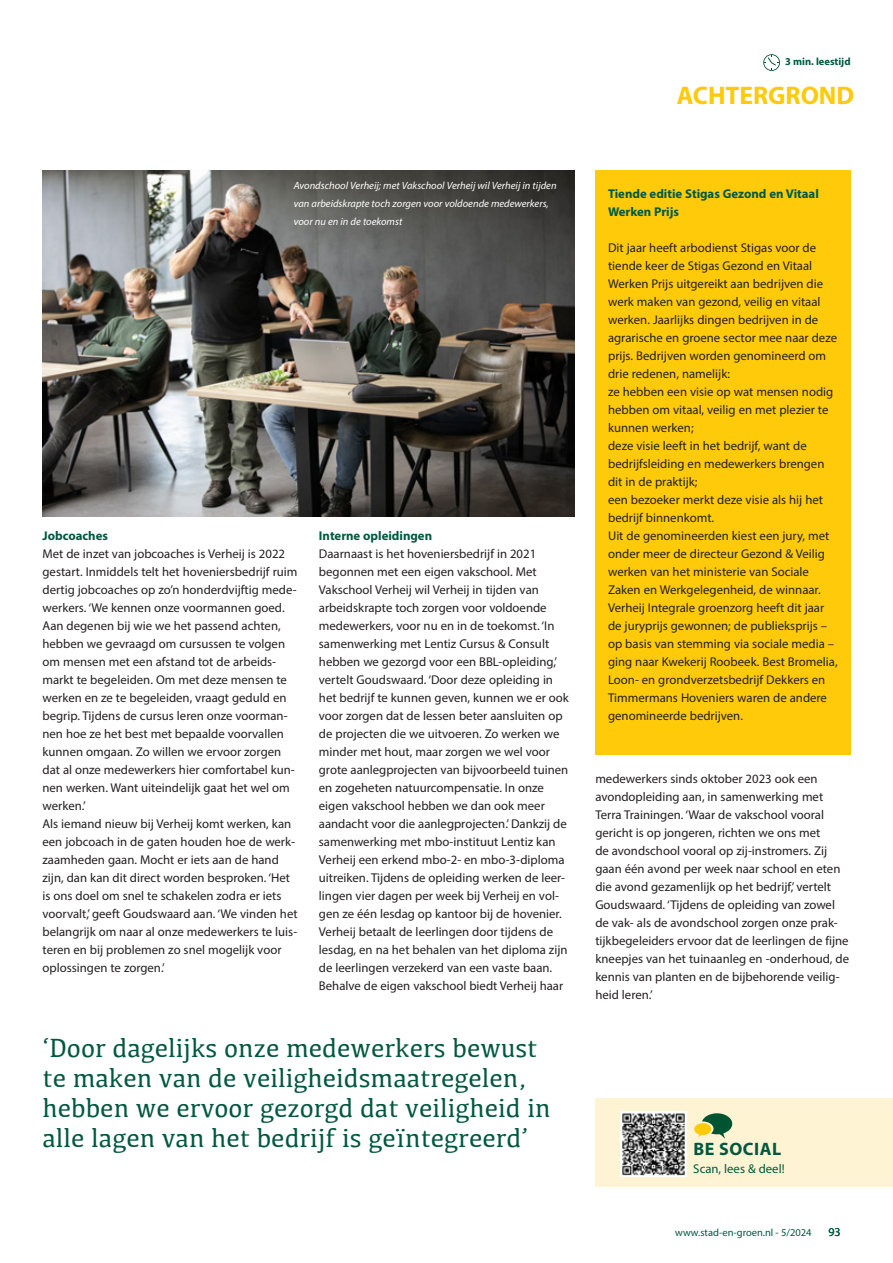
<style>
.page{position:relative;width:893px;height:1263px;background:#fff}
.page>*{position:absolute;margin:0;border:0;box-sizing:border-box;transform-origin:0 0}
.t1{font:27px/30px "Kefa";color:#005840}
.t2{font:700 25.5px "Myriad Pro";color:#feca0a}
.t3{font:700 18px "Myriad Pro";letter-spacing:.03em;color:#005840}
.t4{font:12.75px/18px "Myriad Pro";color:#231f20}
.t5{font:700 12.75px/18px "Myriad Pro";color:#005840}
.t6{font:12.75px "Myriad Pro";color:#005840}
.t7{font:12px "Myriad Pro";color:#005840}
.t8{font:italic 10.5px/18px "Myriad Pro";color:#fff}
.t9{font:10.5px "Myriad Pro";color:#005840}
.t10{font:700 10.5px "Myriad Pro";color:#005840}
</style>
<div class="page">
<div style="left:595px;top:170px;width:255px;height:585px;background:#feca0a"></div>
<svg style="left:763px;top:54px;width:17px;height:17px"></svg>
<img style="left:43px;top:170px;width:531px;height:347px">
<div style="left:595px;top:1098px;width:298px;height:88px;background:#fef3d2"></div>
<img style="left:621px;top:1111px;width:65px;height:66px">
<svg style="left:694px;top:1113px;width:38px;height:26px"></svg>
<p class="t10" style="left:785px;top:55px;width:67px">3 min. leestijd</p>
<h2 class="t2" style="left:677px;top:79px;width:179px">ACHTERGROND</h2>
<p class="t8" style="left:294px;top:176px;width:264px">Avondschool Verheij; met Vakschool Verheij wil Verheij in tijden van arbeidskrapte toch zorgen voor voldoende medewerkers, voor nu en in de toekomst</p>
<p class="t5" style="left:43px;top:526px;width:67px">Jobcoaches</p>
<p class="t4" style="left:43px;top:545px;width:257px">Met de inzet van jobcoaches is Verheij is 2022 gestart. Inmiddels telt het hoveniersbedrijf ruim dertig jobcoaches op zo’n honderdvijftig mede&shy;werkers. ‘We kennen onze voormannen goed.<br>Aan degenen bij wie we het passend achten, hebben we gevraagd om cursussen te volgen om mensen met een afstand tot de arbeids&shy;markt te begeleiden. Om met deze mensen te werken en ze te begeleiden, vraagt geduld en begrip. Tijdens de cursus leren onze voorman&shy;nen hoe ze het best met bepaalde voorvallen kunnen omgaan. Zo willen we ervoor zorgen dat al onze medewerkers hier comfortabel kun&shy;nen werken. Want uiteindelijk gaat het wel om werken.’<br>Als iemand nieuw bij Verheij komt werken, kan een jobcoach in de gaten houden hoe de werk&shy;zaamheden gaan. Mocht er iets aan de hand zijn, dan kan dit direct worden besproken. ‘Het is ons doel om snel te schakelen zodra er iets voorvalt,’ geeft Goudswaard aan. ‘We vinden het belangrijk om naar al onze medewerkers te luis&shy;teren en bij problemen zo snel mogelijk voor oplossingen te zorgen.’</p>
<p class="t5" style="left:319px;top:526px;width:115px">Interne opleidingen</p>
<p class="t4" style="left:319px;top:545px;width:251px">Daarnaast is het hoveniersbedrijf in 2021 begonnen met een eigen vakschool. Met Vakschool Verheij wil Verheij in tijden van arbeidskrapte toch zorgen voor voldoende medewerkers, voor nu en in de toekomst. ‘In samenwerking met Lentiz Cursus &amp; Consult hebben we gezorgd voor een BBL-opleiding,’ vertelt Goudswaard. ‘Door deze opleiding in het bedrijf te kunnen geven, kunnen we er ook voor zorgen dat de lessen beter aansluiten op de projecten die we uitvoeren. Zo werken we minder met hout, maar zorgen we wel voor grote aanlegprojecten van bijvoorbeeld tuinen en zogeheten natuurcompensatie. In onze eigen vakschool hebben we dan ook meer aandacht voor die aanlegprojecten.’ Dankzij de samenwerking met mbo-instituut Lentiz kan Verheij een erkend mbo-2- en mbo-3-diploma uitreiken. Tijdens de opleiding werken de leer&shy;lingen vier dagen per week bij Verheij en vol&shy;gen ze één lesdag op kantoor bij de hovenier.<br>Verheij betaalt de leerlingen door tijdens de lesdag, en na het behalen van het diploma zijn de leerlingen verzekerd van een vaste baan.<br>Behalve de eigen vakschool biedt Verheij haar</p>
<h1 class="t1" style="left:43px;top:1032px;width:510px">‘Door dagelijks onze medewerkers bewust te maken van de veiligheidsmaatregelen, hebben we ervoor gezorgd dat veiligheid in alle lagen van het bedrijf is geïntegreerd’</h1>
<p class="t5" style="left:608px;top:184px;width:212px">Tiende editie Stigas Gezond en Vitaal<br>Werken Prijs</p>
<p class="t4" style="left:608px;top:239px;width:231px">Dit jaar heeft arbodienst Stigas voor de tiende keer de Stigas Gezond en Vitaal Werken Prijs uitgereikt aan bedrijven die werk maken van gezond, veilig en vitaal werken. Jaarlijks dingen bedrijven in de agrarische en groene sector mee naar deze prijs. Bedrijven worden genomineerd om drie redenen, namelijk:<br>ze hebben een visie op wat mensen nodig hebben om vitaal, veilig en met plezier te kunnen werken;<br>deze visie leeft in het bedrijf, want de bedrijfsleiding en medewerkers brengen dit in de praktijk;<br>een bezoeker merkt deze visie als hij het bedrijf binnenkomt.<br>Uit de genomineerden kiest een jury, met onder meer de directeur Gezond &amp; Veilig werken van het ministerie van Sociale Zaken en Werkgelegenheid, de winnaar.<br>Verheij Integrale groenzorg heeft dit jaar de juryprijs gewonnen; de publieksprijs – op basis van stemming via sociale media – ging naar Kwekerij Roobeek. Best Bromelia, Loon- en grondverzetsbedrijf Dekkers en Timmermans Hoveniers waren de andere genomineerde bedrijven.</p>
<p class="t4" style="left:595px;top:770px;width:255px">medewerkers sinds oktober 2023 ook een avondopleiding aan, in samenwerking met Terra Trainingen. ‘Waar de vakschool vooral gericht is op jongeren, richten we ons met<br>de avondschool vooral op zij-instromers. Zij gaan één avond per week naar school en eten die avond gezamenlijk op het bedrijf,’ vertelt Goudswaard. ‘Tijdens de opleiding van zowel de vak- als de avondschool zorgen onze prak&shy;tijkbegeleiders ervoor dat de leerlingen de fijne kneepjes van het tuinaanleg en -onderhoud, de kennis van planten en de bijbehorende veilig&shy;heid leren.’</p>
<h3 class="t3" style="left:693px;top:1137px;width:89px">BE SOCIAL</h3>
<p class="t6" style="left:693px;top:1161px;width:93px">Scan, lees &amp; deel!</p>
<p class="t9" style="left:675px;top:1226px;width:138px">www.stad-en-groen.nl - 5/2024</p>
<p class="t7" style="left:828px;top:1224px;width:14px">93</p>
</div>
